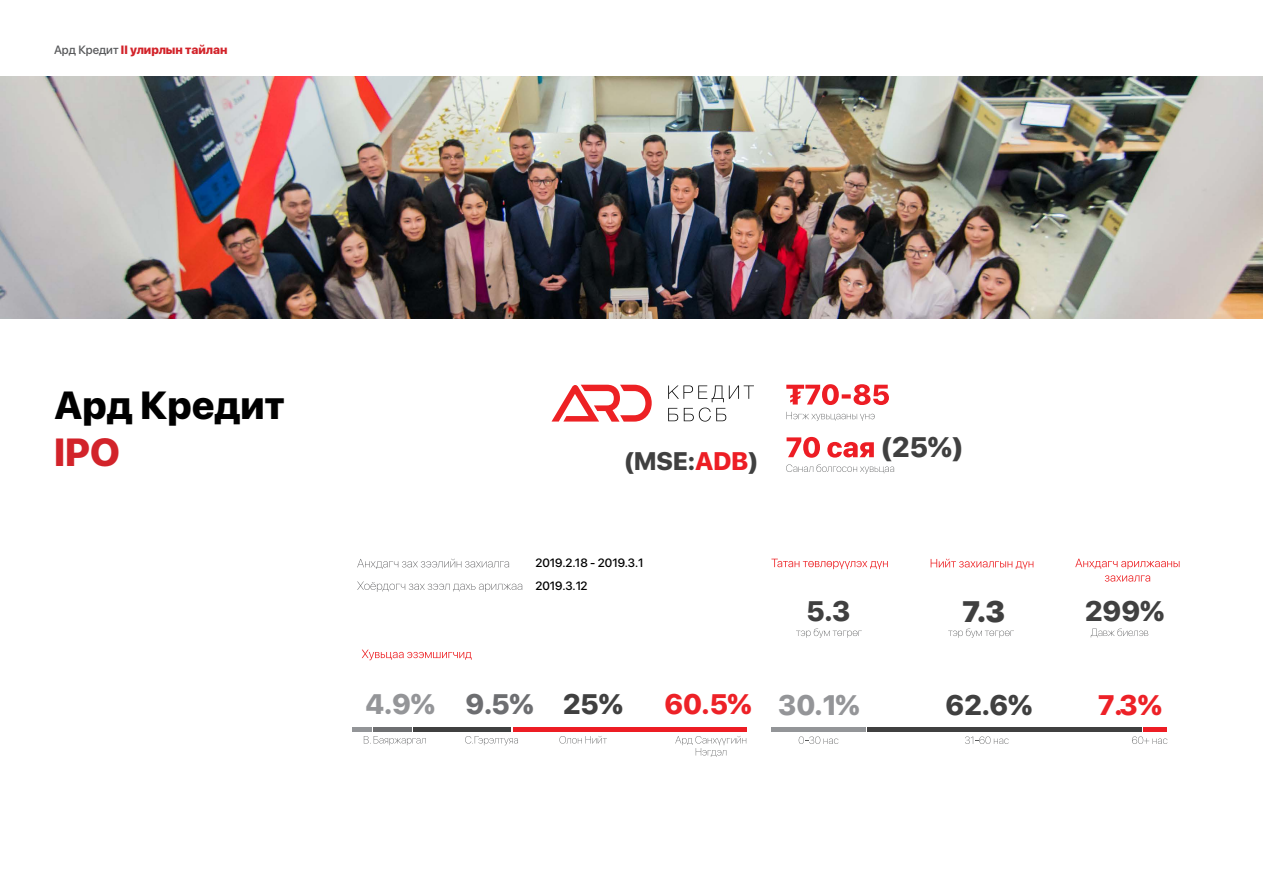
<style>
.page{position:relative;width:1263px;height:893px;background:#fff}
.page>*{position:absolute;margin:0;border:0;box-sizing:border-box;transform-origin:0 0}
.t1{font:800 39px "SF Pro Display";color:#000}
.t2{font:800 39px "SF Pro Display";color:#d2232a}
.t3{font:900 29.55px "SF Pro Display";color:#3f3f3f}
.t4{font:800 28.2px "SF Pro Display";color:#404040}
.t5{font:800 28.2px "SF Pro Display";color:#ed2127}
.t6{font:800 28.2px "SF Pro Display";color:#949598}
.t7{font:800 25.35px "SF Pro Display";color:#404040}
.t8{font:500 12px/22.5px "SF Pro Display";color:#000}
.t9{font:800 12px "SF Pro Display";color:#d2232a}
.s1{font-weight:500;color:#58595b}
.s2{color:#ed1d24}
.s3{color:#6d6e71}
.s4{color:#404040}
.s5{color:#949598}
</style>
<div class="page">
<img style="left:0;top:77px;width:1263px;height:242px">
<svg style="left:357px;top:559px;width:152px;height:10px"></svg>
<svg style="left:357px;top:581px;width:165px;height:11px"></svg>
<svg style="left:799px;top:736px;width:39px;height:8px"></svg>
<svg style="left:965px;top:736px;width:44px;height:8px"></svg>
<svg style="left:1132px;top:736px;width:35px;height:8px"></svg>
<div style="left:771px;top:727px;width:94px;height:5px;background:#939598"></div>
<div style="left:867px;top:727px;width:274px;height:5px;background:#404040"></div>
<div style="left:1143px;top:727px;width:23px;height:5px;background:#ed1d24"></div>
<svg style="left:362px;top:650px;width:110px;height:10px"></svg>
<svg style="left:559px;top:736px;width:48px;height:8px"></svg>
<svg style="left:465px;top:736px;width:53px;height:9px"></svg>
<svg style="left:364px;top:736px;width:62px;height:9px"></svg>
<svg style="left:675px;top:736px;width:71px;height:21px"></svg>
<hr style="left:373px;top:727px;width:39px;height:4px;background:#6e6f71">
<hr style="left:352px;top:727px;width:19px;height:4px;background:#939598">
<hr style="left:414px;top:727px;width:97px;height:4px;background:#404040">
<hr style="left:513px;top:727px;width:233px;height:4px;background:#ed1d24">
<svg style="left:786px;top:384px;width:103px;height:21px"></svg>
<svg style="left:786px;top:412px;width:89px;height:9px"></svg>
<svg style="left:786px;top:437px;width:34px;height:21px"></svg>
<svg style="left:827px;top:442px;width:47px;height:16px"></svg>
<svg style="left:786px;top:464px;width:108px;height:10px"></svg>
<svg style="left:551px;top:385px;width:101px;height:37px"></svg>
<svg style="left:668px;top:385px;width:86px;height:17px"></svg>
<svg style="left:668px;top:408px;width:10px;height:13px"></svg>
<svg style="left:684px;top:408px;width:42px;height:14px"></svg>
<svg style="left:771px;top:559px;width:117px;height:10px"></svg>
<svg style="left:931px;top:559px;width:102px;height:10px"></svg>
<svg style="left:1075px;top:559px;width:104px;height:10px"></svg>
<svg style="left:1105px;top:575px;width:45px;height:7px"></svg>
<svg style="left:796px;top:628px;width:66px;height:10px"></svg>
<svg style="left:948px;top:628px;width:66px;height:10px"></svg>
<svg style="left:1091px;top:628px;width:57px;height:9px"></svg>
<p class="t9" style="left:54px;top:43px;width:175px"><span class="s1">Ард Кредит</span> II улирлын тайлан</p>
<h1 class="t1" style="left:54px;top:383px;width:232px">Ард Кредит</h1>
<h1 class="t2" style="left:54px;top:430px;width:67px">IPO</h1>
<h3 class="t7" style="left:624px;top:446px;width:136px">(MSE:<span class="s2">ADB</span>)</h3>
<p class="t8" style="left:535px;top:552px;width:110px">2019.2.18 - 2019.3.1<br>2019.3.12</p>
<h3 class="t4" style="left:880px;top:431px;width:85px">(25%)</h3>
<h3 class="t4" style="left:806px;top:595px;width:46px">5.3</h3>
<h2 class="t3" style="left:962px;top:594px;width:44px">7.3</h2>
<h3 class="t4" style="left:1085px;top:595px;width:81px">299%</h3>
<h3 class="t6" style="left:365px;top:688px;width:259px">4.9% <span class="s3">9.5%</span> <span class="s4">25%</span></h3>
<h3 class="t5" style="left:664px;top:688px;width:197px">60.5% <span class="s5">30.1%</span></h3>
<h3 class="t4" style="left:946px;top:688px;width:88px">62.6%</h3>
<h3 class="t5" style="left:1098px;top:688px;width:65px">7.3%</h3>
</div>
